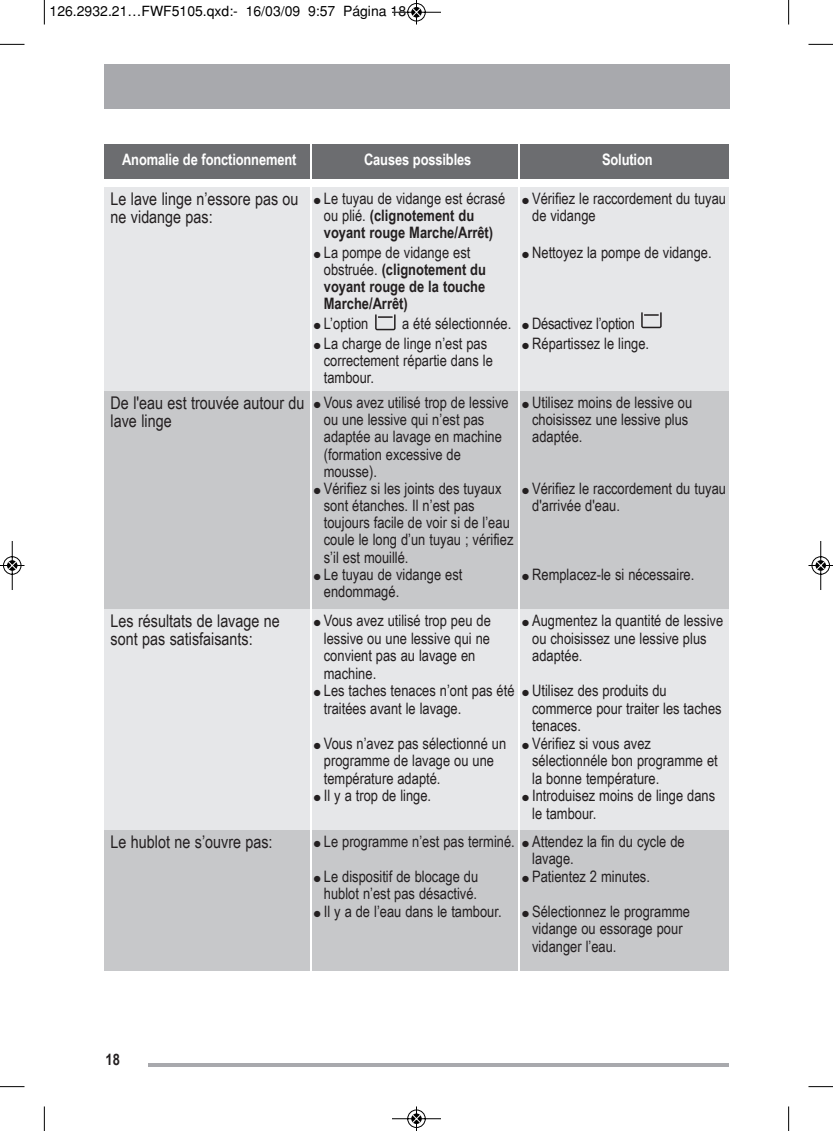
<style>
.page{position:relative;width:833px;height:1131px;background:#fff}
.page>*{position:absolute;margin:0;border:0;box-sizing:border-box;transform-origin:0 0}
.t1{font:17.5px/17.5px "Arial Narrow";color:#231f20}
.t2{font:15.75px/17.5px "Arial Narrow";color:#231f20}
.t3{font:700 15.75px/17.2px "Arial Narrow";color:#231f20}
.t4{font:700 15.75px "Arial Narrow";letter-spacing:-.01em;color:#fff}
.t5{font:15.75px "Arial Narrow";letter-spacing:-.02em;color:#231f20}
.t6{font:14px "Helvetica";color:#000}
.s1{font-weight:400}
</style>
<div class="page">
<div style="left:104px;top:144px;width:206px;height:34px;background:#6c6d70"></div>
<div style="left:312px;top:144px;width:206px;height:34px;background:#6c6d70"></div>
<div style="left:521px;top:144px;width:208px;height:34px;background:#6c6d70"></div>
<div style="left:104px;top:187px;width:206px;height:205px;background:#e6e7e9"></div>
<div style="left:312px;top:187px;width:206px;height:205px;background:#e6e7e9"></div>
<svg style="left:375px;top:314px;width:20px;height:16px"></svg>
<div style="left:520px;top:187px;width:209px;height:204px;background:#e6e7e9"></div>
<svg style="left:641px;top:312px;width:21px;height:16px"></svg>
<div style="left:104px;top:391px;width:206px;height:218px;background:#c7c8ca"></div>
<div style="left:312px;top:391px;width:206px;height:218px;background:#c7c8ca"></div>
<div style="left:520px;top:391px;width:209px;height:218px;background:#c7c8ca"></div>
<div style="left:104px;top:609px;width:206px;height:222px;background:#e6e7e9"></div>
<div style="left:312px;top:609px;width:206px;height:222px;background:#e6e7e9"></div>
<div style="left:520px;top:609px;width:209px;height:222px;background:#e6e7e9"></div>
<div style="left:104px;top:830px;width:206px;height:140px;background:#c7c8ca"></div>
<div style="left:312px;top:830px;width:206px;height:140px;background:#c7c8ca"></div>
<div style="left:520px;top:830px;width:209px;height:140px;background:#c7c8ca"></div>
<hr style="left:149px;top:1063px;width:580px;height:3px;background:#a8a9ad">
<div style="left:104px;top:64px;width:625px;height:45px;background:#a8a9ad"></div>
<svg style="left:44px;top:0;width:1px;height:25px"></svg>
<svg style="left:0;top:44px;width:24px;height:1px"></svg>
<svg style="left:788px;top:0;width:1px;height:25px"></svg>
<svg style="left:808px;top:44px;width:25px;height:1px"></svg>
<svg style="left:44px;top:1106px;width:1px;height:24px"></svg>
<svg style="left:0;top:1086px;width:24px;height:1px"></svg>
<svg style="left:788px;top:1106px;width:1px;height:24px"></svg>
<svg style="left:808px;top:1086px;width:25px;height:1px"></svg>
<svg style="left:392px;top:0;width:49px;height:25px"></svg>
<svg style="left:392px;top:1106px;width:49px;height:24px"></svg>
<svg style="left:0;top:541px;width:25px;height:49px"></svg>
<svg style="left:808px;top:541px;width:25px;height:49px"></svg>
<p class="t6" style="left:50px;top:3px;width:358px">126.2932.21…FWF5105.qxd:- 16/03/09 9:57 Página 18</p>
<p class="t4" style="left:122px;top:150px;width:176px">Anomalie de fonctionnement</p>
<p class="t4" style="left:364px;top:150px;width:109px">Causes possibles</p>
<p class="t4" style="left:602px;top:150px;width:52px">Solution</p>
<p class="t1" style="left:111px;top:190px;width:189px">Le lave linge n’essore pas ou ne vidange pas:</p>
<p class="t3" style="left:324px;top:190px;width:183px;text-indent:-10px">● <span class="s1">Le tuyau de vidange est écrasé ou plié.</span> (clignotement du voyant rouge Marche/Arrêt)</p>
<p class="t3" style="left:324px;top:244px;width:164px;text-indent:-10px">● <span class="s1">La pompe de vidange est obstruée.</span> (clignotement du voyant rouge de la touche<br>Marche/Arrêt)</p>
<p class="t2" style="left:314px;top:314px;width:56px">● L’option</p>
<p class="t2" style="left:402px;top:314px;width:111px">a été sélectionnée.</p>
<p class="t2" style="left:324px;top:334px;width:171px;text-indent:-10px">● La charge de linge n’est pas correctement répartie dans le tambour.</p>
<p class="t2" style="left:532px;top:189px;width:195px;text-indent:-10px">● Vérifiez le raccordement du tuyau de vidange</p>
<p class="t2" style="left:522px;top:243px;width:191px">● Nettoyez la pompe de vidange.</p>
<p class="t5" style="left:522px;top:314px;width:114px">● Désactivez l’option</p>
<p class="t2" style="left:522px;top:334px;width:128px">● Répartissez le linge.</p>
<p class="t1" style="left:111px;top:394px;width:195px">De l'eau est trouvée autour du lave linge</p>
<p class="t2" style="left:324px;top:394px;width:186px;text-indent:-10px">● Vous avez utilisé trop de lessive ou une lessive qui n’est pas adaptée au lavage en machine (formation excessive de mousse).</p>
<p class="t2" style="left:324px;top:479px;width:191px;text-indent:-10px">● Vérifiez si les joints des tuyaux sont étanches. Il n’est pas toujours facile de voir si de l’eau coule le long d’un tuyau ; vérifiez s’il est mouillé.</p>
<p class="t2" style="left:324px;top:565px;width:140px;text-indent:-10px">● Le tuyau de vidange est endommagé.</p>
<p class="t1" style="left:111px;top:612px;width:171px">Les résultats de lavage ne sont pas satisfaisants:</p>
<p class="t2" style="left:324px;top:611px;width:168px;text-indent:-10px">● Vous avez utilisé trop peu de lessive ou une lessive qui ne convient pas au lavage en machine.</p>
<p class="t2" style="left:324px;top:681px;width:192px;text-indent:-10px">● Les taches tenaces n’ont pas été traitées avant le lavage.</p>
<p class="t2" style="left:324px;top:734px;width:184px;text-indent:-10px">● Vous n’avez pas sélectionné un programme de lavage ou une température adapté.</p>
<p class="t2" style="left:314px;top:786px;width:119px">● Il y a trop de linge.</p>
<p class="t1" style="left:111px;top:833px;width:163px">Le hublot ne s’ouvre pas:</p>
<p class="t2" style="left:314px;top:832px;width:202px">● Le programme n’est pas terminé.</p>
<p class="t2" style="left:314px;top:867px;width:166px;text-align:center">● Le dispositif de blocage du hublot n’est pas désactivé.</p>
<p class="t2" style="left:314px;top:902px;width:189px">● Il y a de l’eau dans le tambour.</p>
<p class="t2" style="left:532px;top:394px;width:162px;text-indent:-10px">● Utilisez moins de lessive ou choisissez une lessive plus adaptée.</p>
<p class="t2" style="left:532px;top:479px;width:195px;text-indent:-10px">● Vérifiez le raccordement du tuyau d'arrivée d'eau.</p>
<p class="t2" style="left:522px;top:565px;width:174px">● Remplacez-le si nécessaire.</p>
<p class="t2" style="left:532px;top:611px;width:193px;text-indent:-10px">● Augmentez la quantité de lessive ou choisissez une lessive plus adaptée.</p>
<p class="t2" style="left:532px;top:681px;width:191px;text-indent:-10px">● Utilisez des produits du commerce pour traiter les taches tenaces.</p>
<p class="t2" style="left:532px;top:734px;width:187px;text-indent:-10px">● Vérifiez si vous avez sélectionnéle bon programme et la bonne température.</p>
<p class="t2" style="left:532px;top:786px;width:185px;text-indent:-10px">● Introduisez moins de linge dans le tambour.</p>
<p class="t2" style="left:532px;top:832px;width:154px;text-indent:-10px">● Attendez la fin du cycle de lavage.</p>
<p class="t2" style="left:522px;top:867px;width:129px">● Patientez 2 minutes.</p>
<p class="t2" style="left:532px;top:902px;width:159px;text-indent:-10px">● Sélectionnez le programme vidange ou essorage pour vidanger l’eau.</p>
<p class="t3" style="left:106px;top:1050px;width:16px">18</p>
</div>
